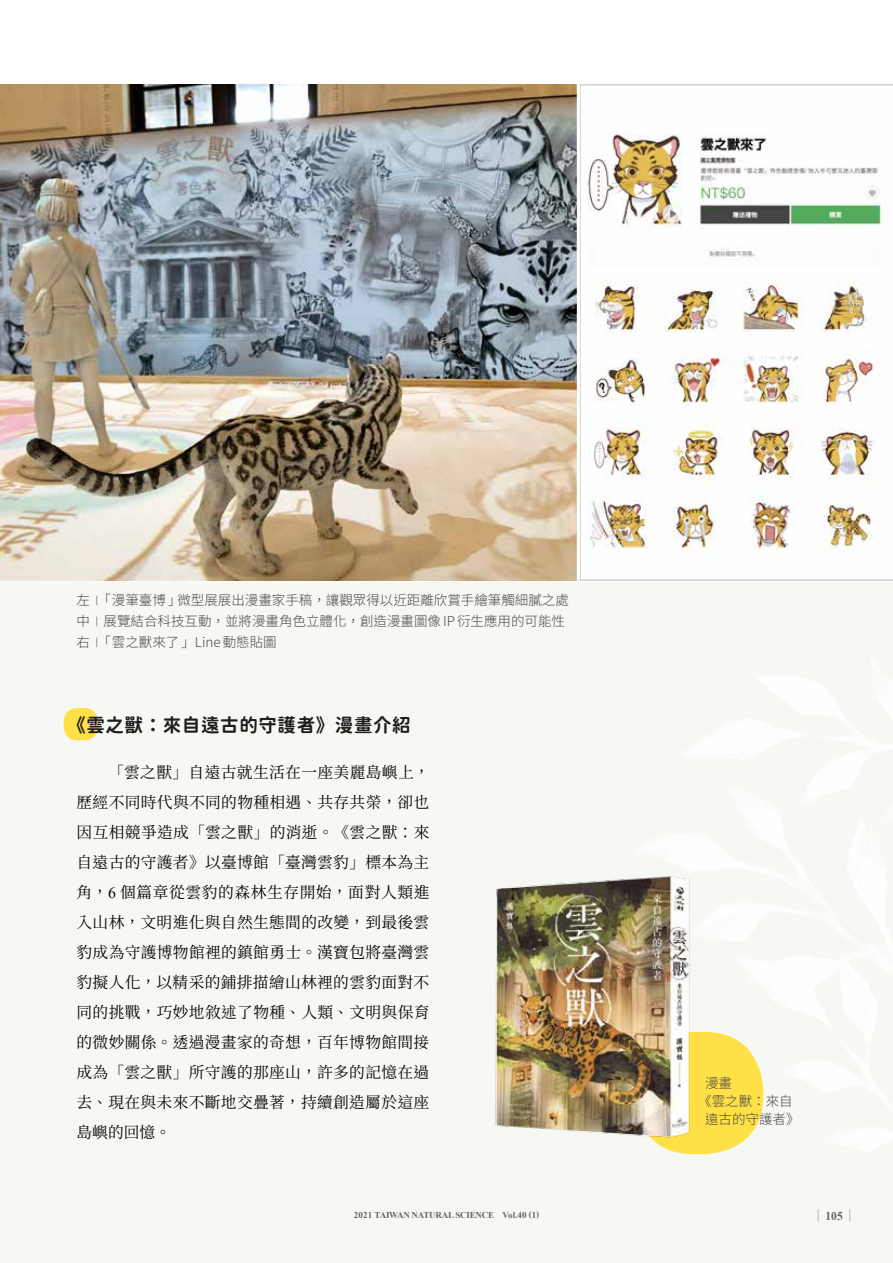
<style>
.page{position:relative;width:893px;height:1263px;background:#fff}
.page>*{position:absolute;margin:0;border:0;box-sizing:border-box;transform-origin:0 0}
.t1{font:18.75px "Gen Sen Maru Gothic TW Bold TTF";letter-spacing:.03em;color:#1f1d1d}
.t2{font:15.75px/30px "Source Han Serif TC";letter-spacing:.02em;color:#050505;text-align:justify}
.t3{font:300 13.5px/21px "Source Han Sans TC";color:#4c4948}
.t4{font:700 12px "Times New Roman";color:#666464;scale:.95 1}
.t5{font:700 9px "Times New Roman";letter-spacing:-.025em;color:#666464}
.s1{font-size:9.45px}
.s2{font-family:"Times New Roman"}
.s3{font-family:"Source Han Serif TC";font-weight:400}
</style>
<div class="page">
<div style="left:0;top:582px;width:893px;height:681px;background:#f6f8f3"></div>
<div style="left:64px;top:708px;width:34px;height:32px;background:#ffe046;border-radius:14px"></div>
<img style="left:661px;top:675px;width:232px;height:211px">
<img style="left:707px;top:886px;width:186px;height:268px">
<img style="left:580px;top:85px;width:313px;height:495px">
<img style="left:0;top:85px;width:577px;height:495px">
<img style="left:495px;top:861px;width:212px;height:294px">
<p class="t3" style="left:77px;top:590px;width:494px">左<span class="s1">｜</span>「漫筆臺博」微型展展出漫畫家手稿，讓觀眾得以近距離欣賞手繪筆觸細膩之處中<span class="s1">｜</span>展覽結合科技互動，並將漫畫角色立體化，創造漫畫圖像 IP衍生應用的可能性右<span class="s1">｜</span>「雲之獸來了」Line動態貼圖</p>
<p class="t1" style="left:67px;top:714px;width:345px">《雲之獸：來自遠古的守護者》漫畫介紹</p>
<p class="t2" style="left:77px;top:757px;width:355px;text-indent:32px">「雲之獸」自遠古就生活在一座美麗島嶼上，歷經不同時代與不同的物種相遇、共存共榮，卻也因互相競爭造成「雲之獸」的消逝。《雲之獸：來自遠古的守護者》以臺博館「臺灣雲豹」標本為主角，<span class="s2">6</span> 個篇章從雲豹的森林生存開始，面對人類進入山林，文明進化與自然生態間的改變，到最後雲豹成為守護博物館裡的鎮館勇士。漢寶包將臺灣雲豹擬人化，以精采的鋪排描繪山林裡的雲豹面對不同的挑戰，巧妙地敘述了物種、人類、文明與保育的微妙關係。透過漫畫家的奇想，百年博物館間接成為「雲之獸」所守護的那座山，許多的記憶在過去、現在與未來不斷地交疊著，持續創造屬於這座島嶼的回憶。</p>
<p class="t3" style="left:705px;top:1073px;width:28px">漫畫</p>
<p class="t3" style="left:698px;top:1091px;width:96px">《雲之獸：來自</p>
<p class="t3" style="left:705px;top:1109px;width:96px">遠古的守護者》</p>
<p class="t5" style="left:354px;top:1208px;width:187px">2021 TAIWAN NATURAL SCIENCE Vol.40 (1)</p>
<p class="t4" style="left:814px;top:1207px;width:45px"><span class="s3">｜</span> 105<span class="s3">｜</span></p>
</div>
